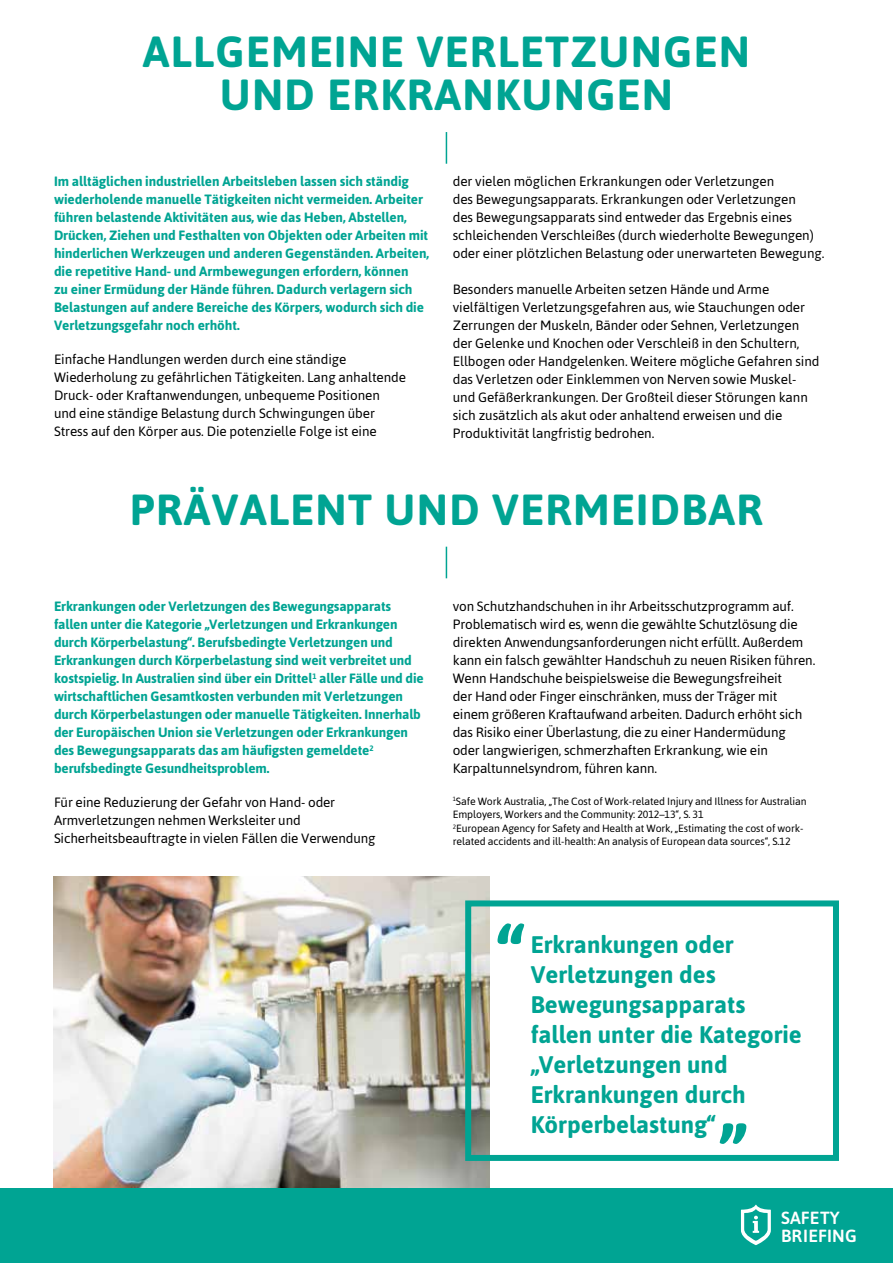
<style>
.page{position:relative;width:893px;height:1263px;background:#fff}
.page>*{position:absolute;margin:0;border:0;box-sizing:border-box;transform-origin:0 0}
.t1{font:700 43.5px/43.5px "Asap";letter-spacing:.03em;color:#00a493;text-align:center}
.t2{font:700 24px/30px "Asap";color:#00a493}
.t3{font:500 17.55px/17.5px "Asap";letter-spacing:.01em;color:#fff}
.t4{font:13.5px/18px "Asap";letter-spacing:-.005em;color:#000}
.t5{font:700 13.5px/18px "Asap";letter-spacing:-.01em;color:#00a493}
.t6{font:10.5px/13.5px "Asap";letter-spacing:-.01em;color:#000}
</style>
<div class="page">
<hr style="left:446px;top:132px;width:1px;height:32px;background:#00a493">
<hr style="left:446px;top:547px;width:1px;height:31px;background:#00a493">
<img style="left:53px;top:876px;width:436px;height:312px">
<div style="left:465px;top:900px;width:374px;height:261px;border:6px solid #00a493"></div>
<svg style="left:497px;top:923px;width:27px;height:21px"></svg>
<svg style="left:720px;top:1123px;width:26px;height:21px"></svg>
<div style="left:0;top:1188px;width:893px;height:75px;background:#00a493"></div>
<svg style="left:741px;top:1205px;width:30px;height:40px"></svg>
<h1 class="t1" style="left:143px;top:28px;width:609px">ALLGEMEINE VERLETZUNGEN<br>UND ERKRANKUNGEN</h1>
<p class="t5" style="left:54px;top:172px;width:377px">Im alltäglichen industriellen Arbeitsleben lassen sich ständig wiederholende manuelle Tätigkeiten nicht vermeiden. Arbeiter führen belastende Aktivitäten aus, wie das Heben, Abstellen, Drücken, Ziehen und Festhalten von Objekten oder Arbeiten mit hinderlichen Werkzeugen und anderen Gegenständen. Arbeiten, die repetitive Hand- und Armbewegungen erfordern, können<br>zu einer Ermüdung der Hände führen. Dadurch verlagern sich Belastungen auf andere Bereiche des Körpers, wodurch sich die Verletzungsgefahr noch erhöht.</p>
<p class="t4" style="left:54px;top:350px;width:354px">Einfache Handlungen werden durch eine ständige Wiederholung zu gefährlichen Tätigkeiten. Lang anhaltende Druck- oder Kraftanwendungen, unbequeme Positionen<br>und eine ständige Belastung durch Schwingungen über Stress auf den Körper aus. Die potenzielle Folge ist eine</p>
<p class="t4" style="left:453px;top:172px;width:373px">der vielen möglichen Erkrankungen oder Verletzungen<br>des Bewegungsapparats. Erkrankungen oder Verletzungen<br>des Bewegungsapparats sind entweder das Ergebnis eines schleichenden Verschleißes (durch wiederholte Bewegungen) oder einer plötzlichen Belastung oder unerwarteten Bewegung.</p>
<p class="t4" style="left:453px;top:280px;width:368px">Besonders manuelle Arbeiten setzen Hände und Arme vielfältigen Verletzungsgefahren aus, wie Stauchungen oder Zerrungen der Muskeln, Bänder oder Sehnen, Verletzungen der Gelenke und Knochen oder Verschleiß in den Schultern, Ellbogen oder Handgelenken. Weitere mögliche Gefahren sind das Verletzen oder Einklemmen von Nerven sowie Muskel&shy;und Gefäßerkrankungen. Der Großteil dieser Störungen kann sich zusätzlich als akut oder anhaltend erweisen und die Produktivität langfristig bedrohen.</p>
<h1 class="t1" style="left:130px;top:486px;width:635px">PRÄVALENT UND VERMEIDBAR</h1>
<p class="t5" style="left:54px;top:597px;width:371px">Erkrankungen oder Verletzungen des Bewegungsapparats fallen unter die Kategorie „Verletzungen und Erkrankungen durch Körperbelastung“. Berufsbedingte Verletzungen und Erkrankungen durch Körperbelastung sind weit verbreitet und kostspielig. In Australien sind über ein Drittel<sup>1</sup> aller Fälle und die wirtschaftlichen Gesamtkosten verbunden mit Verletzungen durch Körperbelastungen oder manuelle Tätigkeiten. Innerhalb der Europäischen Union sie Verletzungen oder Erkrankungen des Bewegungsapparats das am häufigsten gemeldete<sup>2 </sup>berufsbedingte Gesundheitsproblem.</p>
<p class="t4" style="left:54px;top:793px;width:323px">Für eine Reduzierung der Gefahr von Hand- oder<br>Armverletzungen nehmen Werksleiter und<br>Sicherheitsbeauftragte in vielen Fällen die Verwendung</p>
<p class="t4" style="left:453px;top:597px;width:364px">von Schutzhandschuhen in ihr Arbeitsschutzprogramm auf.<br>Problematisch wird es, wenn die gewählte Schutzlösung die direkten Anwendungsanforderungen nicht erfüllt. Außerdem kann ein falsch gewählter Handschuh zu neuen Risiken führen.<br>Wenn Handschuhe beispielsweise die Bewegungsfreiheit<br>der Hand oder Finger einschränken, muss der Träger mit einem größeren Kraftaufwand arbeiten. Dadurch erhöht sich das Risiko einer Überlastung, die zu einer Handermüdung oder langwierigen, schmerzhaften Erkrankung, wie ein Karpaltunnelsyndrom, führen kann.</p>
<p class="t6" style="left:453px;top:794px;width:355px"><sup>1</sup>Safe Work Australia, „The Cost of Work-related Injury and Illness for Australian Employers, Workers and the Community: 2012–13“, S. 31<br>²European Agency for Safety and Health at Work, „Estimating the cost of work&shy;related accidents and ill-health: An analysis of European data sources“, S.12</p>
<h2 class="t2" style="left:531px;top:928px;width:273px">Erkrankungen oder<br>Verletzungen des<br>Bewegungsapparats fallen unter die Kategorie „Verletzungen und<br>Erkrankungen durch<br>Körperbelastung“</h2>
<p class="t3" style="left:781px;top:1208px;width:77px">SAFETY<br>BRIEFING</p>
</div>
